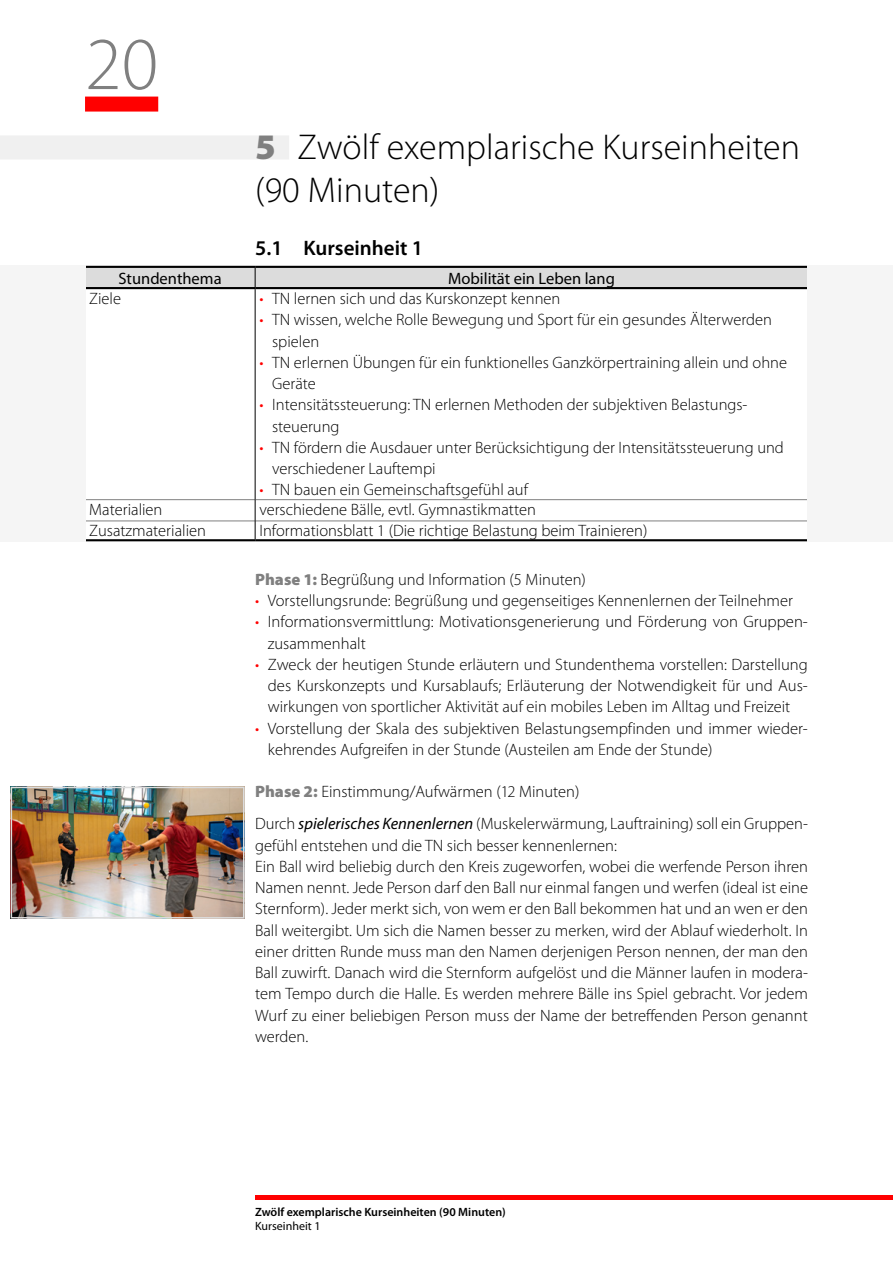
<style>
.page{position:relative;width:893px;height:1263px;background:#fff}
.page>*{position:absolute;margin:0;border:0;box-sizing:border-box;transform-origin:0 0}
.t1{font:300 75px "Myriad Pro";color:#808080}
.t2{font:300 36px/42.5px "Myriad Pro";color:#000}
.t3{font:600 21px "Myriad Pro";color:#000}
.Body{font:300 16.5px/21.3px "Myriad Pro";color:#000}
.Sub3{font:300 16.5px/21.3px "Myriad Pro";color:#000}
.T_Legende{font:300 16.5px "Myriad Pro";color:#000}
.T_Kopf{font:16.5px "Myriad Pro";color:#000}
.t4{font:600 12px "Myriad Pro";color:#000}
.t5{font:12px "Myriad Pro";color:#000}
.s1{font-weight:900;color:#808080}
.s2{color:#f00}
.s3{font-weight:400;font-style:italic}
</style>
<div class="page">
<hr style="left:255px;top:1195px;width:638px;height:4px;background:#f00">
<div style="left:0;top:135px;width:289px;height:24px;background:#f0f0f0"></div>
<svg style="left:86px;top:289px;width:721px;height:210px"></svg>
<hr style="left:85px;top:499px;width:170px;height:1px;background:#808080">
<hr style="left:255px;top:499px;width:553px;height:1px;background:#808080">
<hr style="left:255px;top:289px;width:1px;height:211px;background:#000">
<hr style="left:255px;top:266px;width:553px;height:2px;background:#000">
<hr style="left:255px;top:287px;width:553px;height:2px;background:#000">
<hr style="left:85px;top:266px;width:170px;height:2px;background:#000">
<hr style="left:85px;top:287px;width:170px;height:2px;background:#000">
<svg style="left:85px;top:267px;width:723px;height:21px;background:#c8c8c8"></svg>
<svg style="left:86px;top:500px;width:721px;height:39px"></svg>
<hr style="left:85px;top:539px;width:170px;height:2px;background:#000">
<hr style="left:255px;top:539px;width:553px;height:2px;background:#000">
<div style="left:0;top:266px;width:85px;height:276px;background:#f5f5f5"></div>
<div style="left:808px;top:266px;width:85px;height:276px;background:#f5f5f5"></div>
<img style="left:14px;top:790px;width:227px;height:125px">
<div style="left:11px;top:787px;width:233px;height:131px;border:2px solid #dcdcdc"></div>
<div style="left:85px;top:97px;width:73px;height:15px;background:#f00"></div>
<h1 class="t1" style="left:85px;top:19px;width:75px">20</h1>
<p class="t2" style="left:255px;top:126px;width:546px"><span class="s1">5</span> Zwölf exemplarische Kurseinheiten (90 Minuten)</p>
<p class="t3" style="left:255px;top:235px;width:170px">5.1 Kurseinheit 1</p>
<p class="T_Kopf" style="left:119px;top:268px;width:105px">Stundenthema</p>
<p class="T_Kopf" style="left:448px;top:268px;width:168px">Mobilität ein Leben lang</p>
<p class="T_Legende" style="left:89px;top:289px;width:33px">Ziele</p>
<p class="Body" style="left:259px;top:288px;width:303px"><span class="s2">•</span> TN lernen sich und das Kurskonzept kennen</p>
<p class="Body" style="left:272px;top:309px;width:501px;text-indent:-13px"><span class="s2">•</span> TN wissen, welche Rolle Bewegung und Sport für ein gesundes Älterwerden spielen</p>
<p class="Body" style="left:272px;top:351px;width:516px;text-indent:-13px"><span class="s2">•</span> TN erlernen Übungen für ein funktionelles Ganzkörpertraining allein und ohne<br>Geräte</p>
<p class="Body" style="left:272px;top:394px;width:477px;text-indent:-13px"><span class="s2">•</span> Intensitätssteuerung: TN erlernen Methoden der subjektiven Belastungs&shy;steuerung</p>
<p class="Body" style="left:272px;top:437px;width:513px;text-indent:-13px"><span class="s2">•</span> TN fördern die Ausdauer unter Berücksichtigung der Intensitätssteuerung und verschiedener Lauftempi</p>
<p class="Body" style="left:259px;top:479px;width:270px"><span class="s2">•</span> TN bauen ein Gemeinschaftsgefühl auf</p>
<p class="T_Legende" style="left:89px;top:499px;width:75px">Materialien</p>
<p class="T_Legende" style="left:259px;top:499px;width:278px">verschiedene Bälle, evtl. Gymnastikmatten</p>
<p class="T_Legende" style="left:89px;top:521px;width:118px">Zusatzmaterialien</p>
<p class="T_Legende" style="left:259px;top:521px;width:390px">Informationsblatt 1 (Die richtige Belastung beim Trainieren)</p>
<p class="Sub3" style="left:255px;top:568px;width:332px"><span class="s1">Phase 1:</span> Begrüßung und Information (5 Minuten)</p>
<p class="Body" style="left:255px;top:590px;width:539px"><span class="s2">•</span> Vorstellungsrunde: Begrüßung und gegenseitiges Kennenlernen der Teilnehmer</p>
<p class="Body" style="left:268px;top:611px;width:541px;text-indent:-13px"><span class="s2">•</span> Informationsvermittlung: Motivationsgenerierung und Förderung von Gruppen&shy;zusammenhalt</p>
<p class="Body" style="left:268px;top:653px;width:541px;text-align:justify;text-indent:-13px"><span class="s2">•</span> Zweck der heutigen Stunde erläutern und Stundenthema vorstellen: Darstellung des Kurskonzepts und Kursablaufs; Erläuterung der Notwendigkeit für und Aus&shy;wirkungen von sportlicher Aktivität auf ein mobiles Leben im Alltag und Freizeit</p>
<p class="Body" style="left:268px;top:717px;width:541px;text-indent:-13px"><span class="s2">•</span> Vorstellung der Skala des subjektiven Belastungsempfinden und immer wieder&shy;kehrendes Aufgreifen in der Stunde (Austeilen am Ende der Stunde)</p>
<p class="Sub3" style="left:255px;top:781px;width:326px"><span class="s1">Phase 2:</span> Einstimmung/Aufwärmen (12 Minuten)</p>
<p class="Sub3" style="left:255px;top:813px;width:554px">Durch <span class="s3">spielerisches Kennenlernen</span> (Muskelerwärmung, Lauftraining) soll ein Gruppen&shy;gefühl entstehen und die TN sich besser kennenlernen:</p>
<p class="Body" style="left:255px;top:855px;width:554px;text-align:justify">Ein Ball wird beliebig durch den Kreis zugeworfen, wobei die werfende Person ihren Namen nennt. Jede Person darf den Ball nur einmal fangen und werfen (ideal ist eine Sternform). Jeder merkt sich, von wem er den Ball bekommen hat und an wen er den Ball weitergibt. Um sich die Namen besser zu merken, wird der Ablauf wiederholt. In einer dritten Runde muss man den Namen derjenigen Person nennen, der man den Ball zuwirft. Danach wird die Sternform aufgelöst und die Männer laufen in modera&shy;tem Tempo durch die Halle. Es werden mehrere Bälle ins Spiel gebracht. Vor jedem Wurf zu einer beliebigen Person muss der Name der betreffenden Person genannt werden.</p>
<p class="t4" style="left:255px;top:1204px;width:252px">Zwölf exemplarische Kurseinheiten (90 Minuten)</p>
<p class="t5" style="left:255px;top:1219px;width:67px">Kurseinheit 1</p>
</div>
